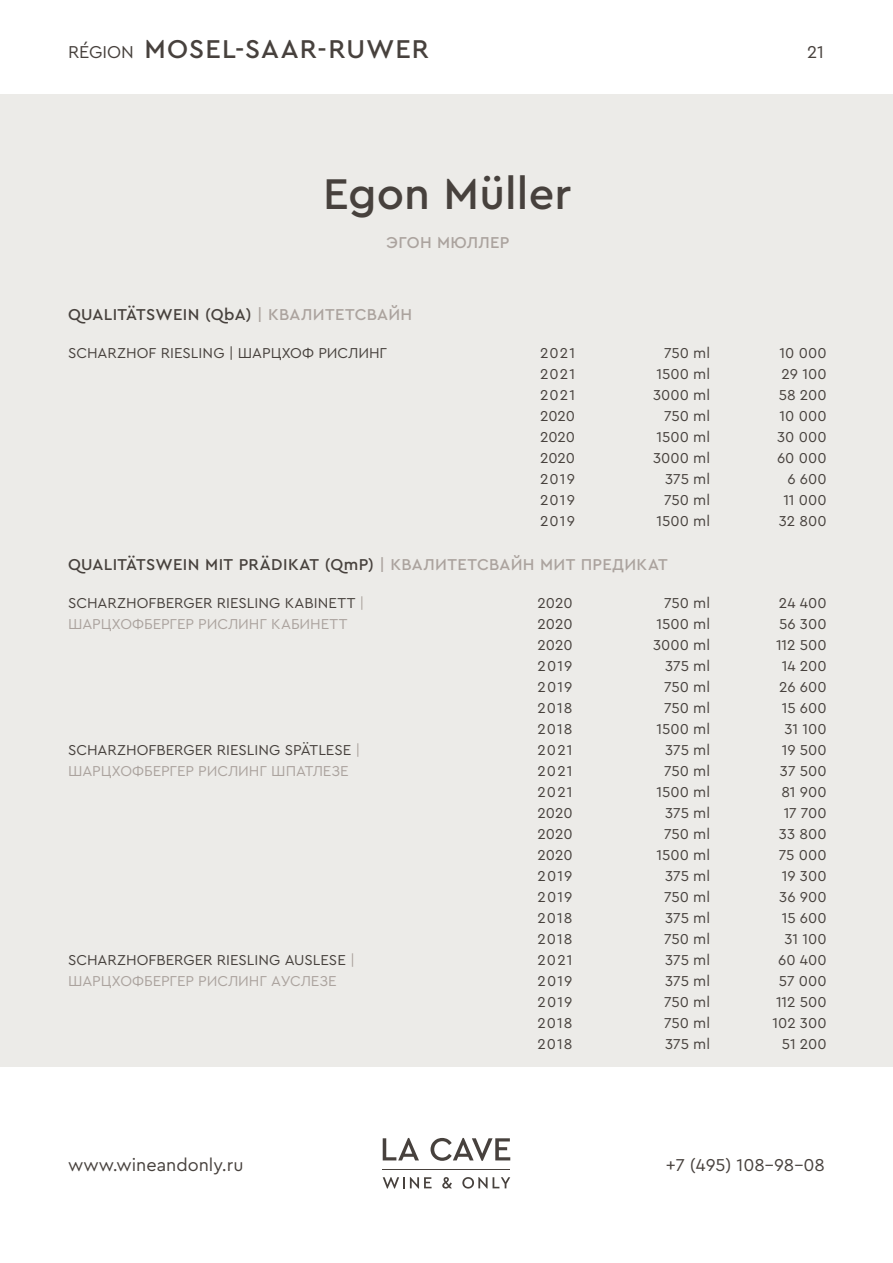
<style>
.page{position:relative;width:893px;height:1263px;background:#fff}
.page>*{position:absolute;margin:0;border:0;box-sizing:border-box;transform-origin:0 0}
.t1{font:500 45px "Cera Pro";letter-spacing:.005em;color:#47413d}
.t2{font:500 27px "Cera Pro";letter-spacing:.04em;color:#47413d}
.t3{font:18px "Cera Pro";color:#47413d}
.t4{font:500 16.5px "Cera Pro";letter-spacing:.02em;color:#47413d}
.t5{font:500 16.5px "Cera Pro";letter-spacing:.015em;color:#aba39e}
.t6{font:15px/21px "Cera Pro";color:#47413d;text-align:right}
.s1{font-weight:400;font-size:18px}
.s2{color:#aba39e}
</style>
<div class="page">
<div style="left:0;top:94px;width:893px;height:973px;background:#ecebe8"></div>
<svg style="left:383px;top:1138px;width:36px;height:22px"></svg>
<svg style="left:431px;top:1138px;width:79px;height:23px"></svg>
<svg style="left:383px;top:1177px;width:49px;height:11px"></svg>
<svg style="left:442px;top:1177px;width:10px;height:11px"></svg>
<svg style="left:462px;top:1177px;width:48px;height:11px"></svg>
<hr style="left:383px;top:1169px;width:127px;height:1px;background:#47413d">
<h2 class="t2" style="left:68px;top:31px;width:362px"><span class="s1">RÉGION</span> MOSEL-SAAR-RUWER</h2>
<p class="t3" style="left:807px;top:40px;width:18px">21</p>
<h1 class="t1" style="left:323px;top:164px;width:250px">Egon Müller</h1>
<p class="t5" style="left:386px;top:231px;width:124px">ЭГОН МЮЛЛЕР</p>
<p class="t4" style="left:68px;top:304px;width:346px">QUALITÄTSWEIN (QbA) <span class="s2">| КВАЛИТЕТСВАЙН</span></p>
<p class="t6" style="left:68px;top:341px;width:321px">SCHARZHOF RIESLING | ШАРЦХОФ РИСЛИНГ</p>
<p class="t6" style="left:540px;top:341px;width:37px;text-align:justify">2021<br>2021<br>2021<br>2020<br>2020<br>2020<br>2019<br>2019<br>2019</p>
<p class="t6" style="left:653px;top:341px;width:59px">750 ml<br>1500 ml<br>3000 ml<br>750 ml<br>1500 ml<br>3000 ml<br>375 ml<br>750 ml<br>1500 ml</p>
<p class="t6" style="left:777px;top:341px;width:51px">10 000<br>29 100<br>58 200<br>10 000<br>30 000<br>60 000<br>6 600<br>11 000<br>32 800</p>
<p class="t4" style="left:68px;top:554px;width:601px">QUALITÄTSWEIN MIT PRÄDIKAT (QmP) <span class="s2">| КВАЛИТЕТСВАЙН МИТ ПРЕДИКАТ</span></p>
<p class="t6" style="left:68px;top:592px;width:298px;text-align:left">SCHARZHOFBERGER RIESLING KABINETT <span class="s2">|<br>ШАРЦХОФБЕРГЕР РИСЛИНГ КАБИНЕТТ</span></p>
<p class="t6" style="left:537px;top:592px;width:37px;text-align:justify">2020<br>2020<br>2020<br>2019<br>2019<br>2018<br>2018<br>2021<br>2021<br>2021<br>2020<br>2020<br>2020<br>2019<br>2019<br>2018<br>2018<br>2021<br>2019<br>2019<br>2018<br>2018</p>
<p class="t6" style="left:653px;top:592px;width:59px">750 ml<br>1500 ml<br>3000 ml<br>375 ml<br>750 ml<br>750 ml<br>1500 ml<br>375 ml<br>750 ml<br>1500 ml<br>375 ml<br>750 ml<br>1500 ml<br>375 ml<br>750 ml<br>375 ml<br>750 ml<br>375 ml<br>375 ml<br>750 ml<br>750 ml<br>375 ml</p>
<p class="t6" style="left:772px;top:592px;width:56px">24 400<br>56 300<br>112 500<br>14 200<br>26 600<br>15 600<br>31 100<br>19 500<br>37 500<br>81 900<br>17 700<br>33 800<br>75 000<br>19 300<br>36 900<br>15 600<br>31 100<br>60 400<br>57 000<br>112 500<br>102 300<br>51 200</p>
<p class="t6" style="left:68px;top:739px;width:294px;text-align:left">SCHARZHOFBERGER RIESLING SPÄTLESE <span class="s2">|<br>ШАРЦХОФБЕРГЕР РИСЛИНГ ШПАТЛЕЗЕ</span></p>
<p class="t6" style="left:68px;top:949px;width:289px;text-align:left">SCHARZHOFBERGER RIESLING AUSLESE <span class="s2">|<br>ШАРЦХОФБЕРГЕР РИСЛИНГ АУСЛЕЗЕ</span></p>
<p class="t3" style="left:68px;top:1152px;width:177px">www.wineandonly.ru</p>
<p class="t3" style="left:666px;top:1152px;width:161px">+7 (495) 108-98-08</p>
</div>
